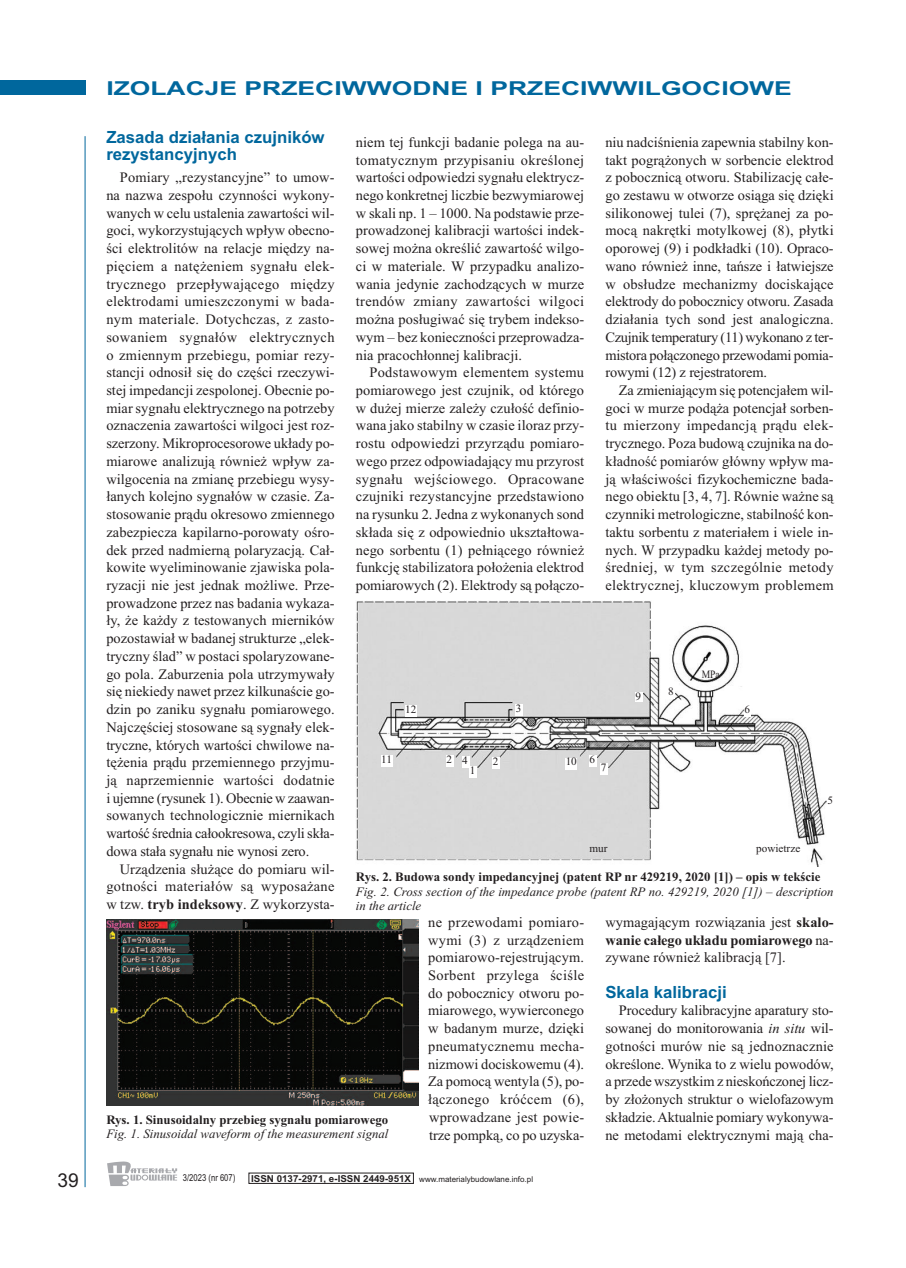
<style>
.page{position:relative;width:906px;height:1268px;background:#fff}
.page>*{position:absolute;margin:0;border:0;box-sizing:border-box;transform-origin:0 0}
.t1{font:700 19.2px "Arial";color:#00679d;scale:1.38 1}
.t2{font:19.2px "Arial";color:#231f20}
.t3{font:700 16.8px/17.7px "Arial";color:#00679d}
.t4{font:14.4px/17.7px "Times New Roman";letter-spacing:.005em;color:#231f20;text-align:justify}
.t5{font:italic 12.75px/14.4px "Times New Roman";color:#231f20}
.t6{font:700 12.75px "Times New Roman";color:#231f20}
.t7{font:11.25px "Times New Roman";color:#231f20}
.t8{font:11.25px "Times New Roman";color:#231f20;scale:.85 1}
.t9{font:9.6px "Arial";color:#231f20;scale:.8 1}
.t10{font:7.95px "Arial";color:#231f20}
.s1{font-weight:700}
.s2{font-weight:700;font-size:9.6px}
.s3{font-style:italic}
</style>
<div class="page">
<div style="left:0;top:81px;width:85px;height:14px;background:#00679d"></div>
<hr style="left:85px;top:136px;width:1px;height:1050px;background:#00679d">
<svg style="left:107px;top:1161px;width:70px;height:24px"></svg>
<img style="left:106px;top:919px;width:312px;height:186px">
<img style="left:356px;top:601px;width:471px;height:265px">
<div style="left:744px;top:704px;width:6px;height:12px;background:#fff"></div>
<div style="left:668px;top:687px;width:6px;height:12px;background:#fff"></div>
<div style="left:756px;top:844px;width:45px;height:11px;background:#fff"></div>
<div style="left:635px;top:692px;width:7px;height:9px;background:#fff"></div>
<div style="left:405px;top:704px;width:12px;height:12px;background:#fff"></div>
<div style="left:381px;top:754px;width:12px;height:12px;background:#fff"></div>
<div style="left:566px;top:757px;width:11px;height:12px;background:#fff"></div>
<div style="left:516px;top:704px;width:7px;height:12px;background:#fff"></div>
<div style="left:601px;top:762px;width:7px;height:12px;background:#fff"></div>
<div style="left:589px;top:755px;width:7px;height:11px;background:#fff"></div>
<div style="left:470px;top:766px;width:7px;height:11px;background:#fff"></div>
<div style="left:446px;top:755px;width:7px;height:12px;background:#fff"></div>
<div style="left:462px;top:755px;width:7px;height:12px;background:#fff"></div>
<div style="left:493px;top:756px;width:7px;height:12px;background:#fff"></div>
<h1 class="t2" style="left:57px;top:1168px;width:23px">39</h1>
<h1 class="t1" style="left:106px;top:77px;width:498px">IZOLACJE PRZECIWWODNE I PRZECIWWILGOCIOWE</h1>
<p class="t3" style="left:106px;top:128px;width:220px">Zasada działania czujników rezystancyjnych</p>
<p class="t4" style="left:106px;top:168px;width:230px;text-indent:14px">Pomiary „rezystancyjne” to umow&shy;na nazwa zespołu czynności wykony&shy;wanych w celu ustalenia zawartości wil&shy;goci, wykorzystujących wpływ obecno&shy;ści elektrolitów na relacje między na&shy;pięciem a natężeniem sygnału elek&shy;trycznego przepływającego między elektrodami umieszczonymi w bada&shy;nym materiale. Dotychczas, z zasto&shy;sowaniem sygnałów elektrycznych o zmiennym przebiegu, pomiar rezy&shy;stancji odnosił się do części rzeczywi&shy;stej impedancji zespolonej. Obecnie po&shy;miar sygnału elektrycznego na potrzeby oznaczenia zawartości wilgoci jest roz&shy;szerzony. Mikroprocesorowe układy po&shy;miarowe analizują również wpływ za&shy;wilgocenia na zmianę przebiegu wysy&shy;łanych kolejno sygnałów w czasie. Za&shy;stosowanie prądu okresowo zmiennego zabezpiecza kapilarno-porowaty ośro&shy;dek przed nadmierną polaryzacją. Cał&shy;kowite wyeliminowanie zjawiska pola&shy;ryzacji nie jest jednak możliwe. Prze&shy;prowadzone przez nas badania wykaza&shy;ły, że każdy z testowanych mierników pozostawiał w badanej strukturze „elek&shy;tryczny ślad” w postaci spolaryzowane&shy;go pola. Zaburzenia pola utrzymywały się niekiedy nawet przez kilkunaście go&shy;dzin po zaniku sygnału pomiarowego.<br>Najczęściej stosowane są sygnały elek&shy;tryczne, których wartości chwilowe na&shy;tężenia prądu przemiennego przyjmu&shy;ją naprzemiennie wartości dodatnie i ujemne (rysunek 1). Obecnie w zaawan&shy;sowanych technologicznie miernikach wartość średnia całookresowa, czyli skła&shy;dowa stała sygnału nie wynosi zero.</p>
<p class="t4" style="left:106px;top:859px;width:230px;text-indent:14px">Urządzenia służące do pomiaru wil&shy;gotności materiałów są wyposażane w tzw. <span class="s1">tryb indeksowy</span>. Z wykorzysta-</p>
<p class="t4" style="left:356px;top:133px;width:230px">niem tej funkcji badanie polega na au&shy;tomatycznym przypisaniu określonej wartości odpowiedzi sygnału elektrycz&shy;nego konkretnej liczbie bezwymiarowej w skali np. 1 – 1000. Na podstawie prze&shy;prowadzonej kalibracji wartości indek&shy;sowej można określić zawartość wilgo&shy;ci w materiale. W przypadku analizo&shy;wania jedynie zachodzących w murze trendów zmiany zawartości wilgoci można posługiwać się trybem indekso&shy;wym – bez konieczności przeprowadza&shy;nia pracochłonnej kalibracji.</p>
<p class="t4" style="left:356px;top:363px;width:230px;text-indent:14px">Podstawowym elementem systemu pomiarowego jest czujnik, od którego w dużej mierze zależy czułość definio&shy;wana jako stabilny w czasie iloraz przy&shy;rostu odpowiedzi przyrządu pomiaro&shy;wego przez odpowiadający mu przyrost sygnału wejściowego. Opracowane czujniki rezystancyjne przedstawiono na rysunku 2. Jedna z wykonanych sond składa się z odpowiednio ukształtowa&shy;nego sorbentu (1) pełniącego również funkcję stabilizatora położenia elektrod pomiarowych (2). Elektrody są połączo-</p>
<p class="t4" style="left:605px;top:133px;width:230px">niu nadciśnienia zapewnia stabilny kon&shy;takt pogrążonych w sorbencie elektrod z pobocznicą otworu. Stabilizację całe&shy;go zestawu w otworze osiąga się dzięki silikonowej tulei (7), sprężanej za po&shy;mocą nakrętki motylkowej (8), płytki oporowej (9) i podkładki (10). Opraco&shy;wano również inne, tańsze i łatwiejsze w obsłudze mechanizmy dociskające elektrody do pobocznicy otworu. Zasada działania tych sond jest analogiczna.<br>Czujnik temperatury (11) wykonano z ter&shy;mistora połączonego przewodami pomia&shy;rowymi (12) z rejestratorem.</p>
<p class="t4" style="left:605px;top:381px;width:230px;text-indent:13px">Za zmieniającym się potencjałem wil&shy;goci w murze podąża potencjał sorben&shy;tu mierzony impedancją prądu elek&shy;trycznego. Poza budową czujnika na do&shy;kładność pomiarów główny wpływ ma&shy;ją właściwości fizykochemiczne bada&shy;nego obiektu [3, 4, 7]. Równie ważne są czynniki metrologiczne, stabilność kon&shy;taktu sorbentu z materiałem i wiele in&shy;nych. W przypadku każdej metody po&shy;średniej, w tym szczególnie metody elektrycznej, kluczowym problemem</p>
<p class="t7" style="left:405px;top:702px;width:13px">12</p>
<p class="t7" style="left:516px;top:701px;width:7px">3</p>
<p class="t7" style="left:635px;top:689px;width:7px">9</p>
<p class="t7" style="left:668px;top:684px;width:7px">8</p>
<p class="t8" style="left:702px;top:667px;width:23px">MPa</p>
<p class="t7" style="left:744px;top:702px;width:7px">6</p>
<p class="t7" style="left:381px;top:752px;width:12px">11</p>
<p class="t7" style="left:566px;top:754px;width:13px">10</p>
<p class="t7" style="left:446px;top:752px;width:23px">2 4</p>
<p class="t7" style="left:493px;top:754px;width:7px">2</p>
<p class="t7" style="left:470px;top:763px;width:7px">1</p>
<p class="t7" style="left:589px;top:752px;width:7px">6</p>
<p class="t7" style="left:601px;top:760px;width:7px">7</p>
<p class="t7" style="left:827px;top:793px;width:7px">5</p>
<p class="t7" style="left:589px;top:841px;width:20px">mur</p>
<p class="t7" style="left:756px;top:841px;width:46px">powietrze</p>
<p class="t6" style="left:356px;top:869px;width:466px">Rys. 2. Budowa sondy impedancyjnej (patent RP nr 429219, 2020 [1]) – opis w tekście</p>
<p class="t5" style="left:356px;top:883px;width:479px">Fig. 2. Cross section of the impedance probe (patent RP no. 429219, 2020 [1]) – description in the article</p>
<p class="t6" style="left:106px;top:1111px;width:283px">Rys. 1. Sinusoidalny przebieg sygnału pomiarowego</p>
<p class="t5" style="left:106px;top:1126px;width:283px">Fig. 1. Sinusoidal waveform of the measurement signal</p>
<p class="t4" style="left:428px;top:912px;width:158px">ne przewodami pomiaro&shy;wymi (3) z urządzeniem pomiarowo-rejestrującym.<br>Sorbent przylega ściśle do pobocznicy otworu po&shy;miarowego, wywierconego w badanym murze, dzięki pneumatycznemu mecha&shy;nizmowi dociskowemu (4).<br>Za pomocą wentyla (5), po&shy;łączonego króćcem (6), wprowadzane jest powie&shy;trze pompką, co po uzyska-</p>
<p class="t9" style="left:183px;top:1171px;width:67px">3/2023 (nr 607)</p>
<p class="t10" style="left:251px;top:1174px;width:283px"><span class="s2">ISSN 0137-2971, e-ISSN 2449-951X</span> www.materialybudowlane.info.pl</p>
<p class="t4" style="left:605px;top:912px;width:230px">wymagającym rozwiązania jest <span class="s1">skalo&shy;wanie całego układu pomiarowego</span> na&shy;zywane również kalibracją [7].</p>
<p class="t3" style="left:605px;top:982px;width:123px">Skala kalibracji</p>
<p class="t4" style="left:605px;top:1001px;width:230px;text-indent:14px">Procedury kalibracyjne aparatury sto&shy;sowanej do monitorowania <span class="s3">in situ</span> wil&shy;gotności murów nie są jednoznacznie określone. Wynika to z wielu powodów, a przede wszystkim z nieskończonej licz&shy;by złożonych struktur o wielofazowym składzie.Aktualnie pomiary wykonywa&shy;ne metodami elektrycznymi mają cha-</p>
</div>
